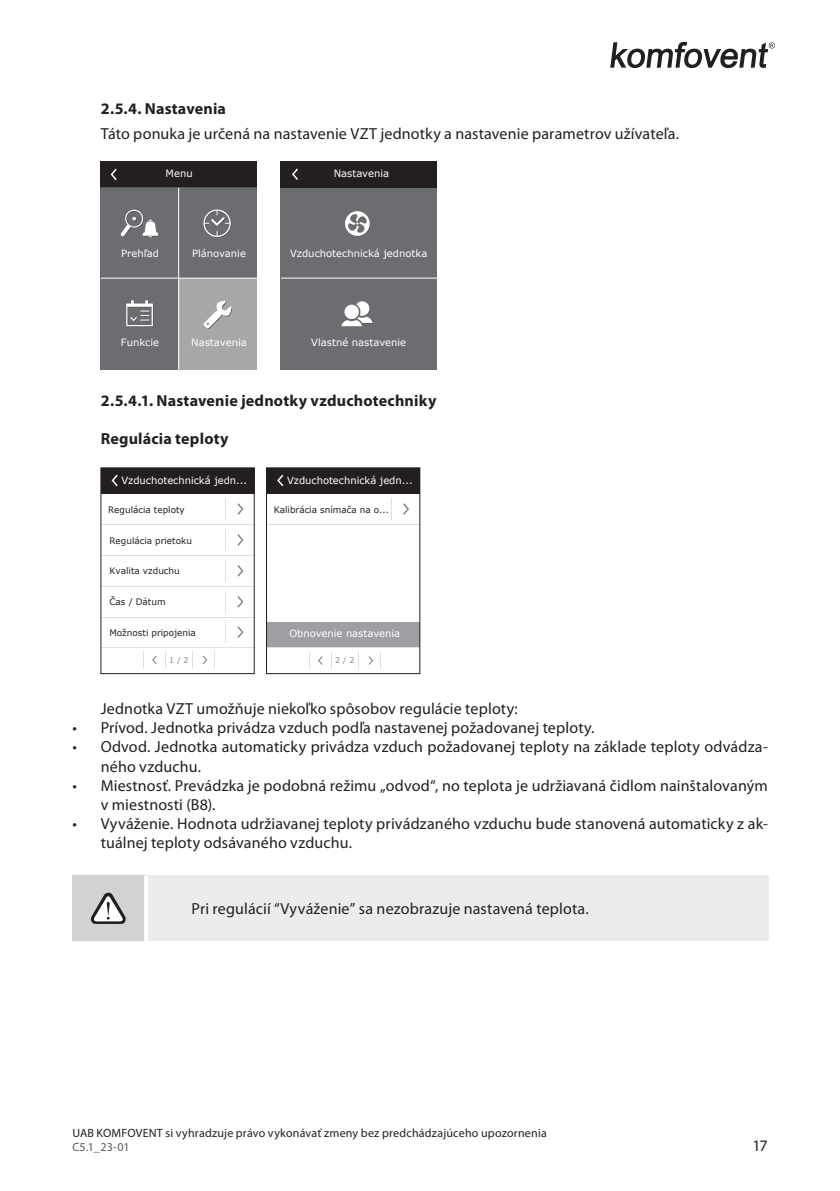
<style>
.page{position:relative;width:840px;height:1191px;background:#fff}
.page>*{position:absolute;margin:0;border:0;box-sizing:border-box;transform-origin:0 0}
.Tekstas{font:16px/19.2px "Myriad Pro";letter-spacing:.01em;color:#231f20}
.Antraste_4{font:700 16px "Myriad Pro";letter-spacing:.015em;color:#231f20}
.Antraste_3{font:700 16px "Myriad Pro";letter-spacing:.01em;color:#231f20}
.Tekstas-2{font:700 16px "Myriad Pro";letter-spacing:.015em;color:#231f20}
.t1{font:12px "Myriad Pro";letter-spacing:.02em;color:#231f20}
.t2{font:12px "Myriad Pro";color:#57585a}
.EKRANO_txt_baltas{font:10px "Verdana";color:#fff}
.t3{font:9px "Verdana";color:#231f20}
.t4{font:8px "Verdana";color:#848689}
</style>
<div class="page">
<svg style="left:610px;top:42px;width:164px;height:26px"></svg>
<div style="left:280px;top:187px;width:156px;height:182px;background:#6c6d70"></div>
<div style="left:280px;top:161px;width:156px;height:26px;background:#231f20"></div>
<svg style="left:292px;top:168px;width:6px;height:12px"></svg>
<svg style="left:341px;top:301px;width:32px;height:26px"></svg>
<svg style="left:345px;top:211px;width:25px;height:25px"></svg>
<hr style="left:281px;top:278px;width:156px;height:1px;background:#fff">
<div style="left:101px;top:187px;width:156px;height:182px;background:#6c6d70"></div>
<hr style="left:101px;top:278px;width:156px;height:1px;background:#fff">
<hr style="left:178px;top:187px;width:1px;height:182px;background:#fff">
<div style="left:178px;top:278px;width:79px;height:91px;background:#a6a7a9"></div>
<div style="left:101px;top:161px;width:156px;height:26px;background:#231f20"></div>
<svg style="left:111px;top:169px;width:6px;height:11px"></svg>
<svg style="left:203px;top:300px;width:29px;height:29px"></svg>
<svg style="left:120px;top:209px;width:39px;height:29px"></svg>
<svg style="left:203px;top:209px;width:28px;height:29px"></svg>
<svg style="left:126px;top:300px;width:27px;height:27px"></svg>
<svg style="left:237px;top:503px;width:6px;height:12px"></svg>
<hr style="left:101px;top:524px;width:153px;height:1px;background:#dedfe1">
<hr style="left:101px;top:555px;width:153px;height:1px;background:#dedfe1">
<hr style="left:101px;top:586px;width:153px;height:1px;background:#dedfe1">
<hr style="left:101px;top:617px;width:153px;height:1px;background:#dedfe1">
<div style="left:101px;top:468px;width:153px;height:25px;background:#231f20"></div>
<svg style="left:111px;top:475px;width:7px;height:11px"></svg>
<svg style="left:225px;top:498px;width:1px;height:22px"></svg>
<svg style="left:237px;top:534px;width:6px;height:12px"></svg>
<svg style="left:225px;top:529px;width:1px;height:22px"></svg>
<svg style="left:237px;top:565px;width:6px;height:11px"></svg>
<svg style="left:237px;top:596px;width:6px;height:11px"></svg>
<svg style="left:225px;top:560px;width:1px;height:22px"></svg>
<svg style="left:225px;top:591px;width:1px;height:21px"></svg>
<hr style="left:101px;top:647px;width:153px;height:1px;background:#dedfe1">
<svg style="left:237px;top:626px;width:6px;height:12px"></svg>
<svg style="left:225px;top:621px;width:1px;height:22px"></svg>
<div style="left:101px;top:467px;width:153px;height:207px;border:1px solid #231f20"></div>
<svg style="left:203px;top:655px;width:4px;height:9px"></svg>
<svg style="left:152px;top:655px;width:5px;height:9px"></svg>
<svg style="left:165px;top:652px;width:1px;height:16px"></svg>
<svg style="left:143px;top:652px;width:1px;height:16px"></svg>
<svg style="left:192px;top:652px;width:1px;height:16px"></svg>
<svg style="left:214px;top:652px;width:1px;height:16px"></svg>
<div style="left:266px;top:622px;width:154px;height:25px;background:#9e9fa3"></div>
<svg style="left:403px;top:503px;width:6px;height:12px"></svg>
<hr style="left:266px;top:524px;width:154px;height:1px;background:#dedfe1">
<div style="left:266px;top:468px;width:154px;height:25px;background:#231f20"></div>
<svg style="left:277px;top:475px;width:6px;height:11px"></svg>
<svg style="left:391px;top:498px;width:1px;height:22px"></svg>
<hr style="left:266px;top:647px;width:154px;height:1px;background:#dedfe1">
<div style="left:266px;top:467px;width:154px;height:207px;border:1px solid #231f20"></div>
<svg style="left:368px;top:656px;width:5px;height:9px"></svg>
<svg style="left:318px;top:656px;width:4px;height:9px"></svg>
<svg style="left:309px;top:652px;width:1px;height:16px"></svg>
<svg style="left:358px;top:652px;width:1px;height:16px"></svg>
<div style="left:72px;top:875px;width:74px;height:66px;background:#d1d2d4"></div>
<div style="left:146px;top:875px;width:621px;height:66px;background:#ececee"></div>
<hr style="left:144px;top:875px;width:4px;height:66px;background:#fff">
<svg style="left:90px;top:892px;width:36px;height:32px"></svg>
<p class="Antraste_3" style="left:101px;top:98px;width:127px">2.5.4. Nastavenia</p>
<p class="Tekstas" style="left:101px;top:124px;width:579px">Táto ponuka je určená na nastavenie VZT jednotky a nastavenie parametrov užívateľa.</p>
<p class="EKRANO_txt_baltas" style="left:165px;top:167px;width:29px">Menu</p>
<p class="EKRANO_txt_baltas" style="left:333px;top:167px;width:57px">Nastavenia</p>
<p class="EKRANO_txt_baltas" style="left:121px;top:246px;width:39px">Prehľad</p>
<p class="EKRANO_txt_baltas" style="left:192px;top:246px;width:55px">Plánovanie</p>
<p class="EKRANO_txt_baltas" style="left:290px;top:246px;width:139px">Vzduchotechnická jednotka</p>
<p class="EKRANO_txt_baltas" style="left:121px;top:335px;width:40px">Funkcie</p>
<p class="EKRANO_txt_baltas" style="left:191px;top:335px;width:57px">Nastavenia</p>
<p class="EKRANO_txt_baltas" style="left:311px;top:335px;width:96px">Vlastné nastavenie</p>
<p class="Antraste_4" style="left:101px;top:390px;width:337px">2.5.4.1. Nastavenie jednotky vzduchotechniky</p>
<p class="Tekstas-2" style="left:101px;top:428px;width:129px">Regulácia teploty</p>
<p class="EKRANO_txt_baltas" style="left:121px;top:473px;width:127px">Vzduchotechnická jedn...</p>
<p class="t3" style="left:108px;top:504px;width:78px">Regulácia teploty</p>
<p class="t3" style="left:109px;top:534px;width:84px">Regulácia prietoku</p>
<p class="t3" style="left:109px;top:564px;width:72px">Kvalita vzduchu</p>
<p class="t3" style="left:109px;top:596px;width:58px">Čas / Dátum</p>
<p class="t3" style="left:109px;top:627px;width:88px">Možnosti pripojenia</p>
<p class="t4" style="left:169px;top:654px;width:21px">1 / 2</p>
<p class="EKRANO_txt_baltas" style="left:287px;top:473px;width:127px">Vzduchotechnická jedn...</p>
<p class="t3" style="left:273px;top:504px;width:117px">Kalibrácia snímača na o...</p>
<p class="EKRANO_txt_baltas" style="left:289px;top:627px;width:112px">Obnovenie nastavenia</p>
<p class="t4" style="left:335px;top:655px;width:21px">2 / 2</p>
<p class="Tekstas" style="left:101px;top:698px;width:418px">Jednotka VZT umožňuje niekoľko spôsobov regulácie teploty:</p>
<p class="Tekstas" style="left:72px;top:718px;width:523px">• Prívod. Jednotka privádza vzduch podľa nastavenej požadovanej teploty.</p>
<p class="Tekstas" style="left:101px;top:737px;width:668px;text-indent:-28px">• Odvod. Jednotka automaticky privádza vzduch požadovanej teploty na základe teploty odvádza&shy;ného vzduchu.</p>
<p class="Tekstas" style="left:101px;top:775px;width:668px;text-indent:-28px">• Miestnosť. Prevádzka je podobná režimu „odvod“, no teplota je udržiavaná čidlom nainštalovaným v miestnosti (B8).</p>
<p class="Tekstas" style="left:101px;top:814px;width:668px;text-indent:-28px">• Vyváženie. Hodnota udržiavanej teploty privádzaného vzduchu bude stanovená automaticky z ak&shy;tuálnej teploty odsávaného vzduchu.</p>
<p class="Tekstas" style="left:191px;top:899px;width:398px">Pri regulácií “Vyváženie” sa nezobrazuje nastavená teplota.</p>
<p class="t1" style="left:72px;top:1125px;width:475px">UAB KOMFOVENT si vyhradzuje právo vykonávať zmeny bez predchádzajúceho upozornenia</p>
<p class="t2" style="left:72px;top:1139px;width:59px">C5.1_23-01</p>
<p class="Tekstas" style="left:752px;top:1136px;width:17px">17</p>
</div>
